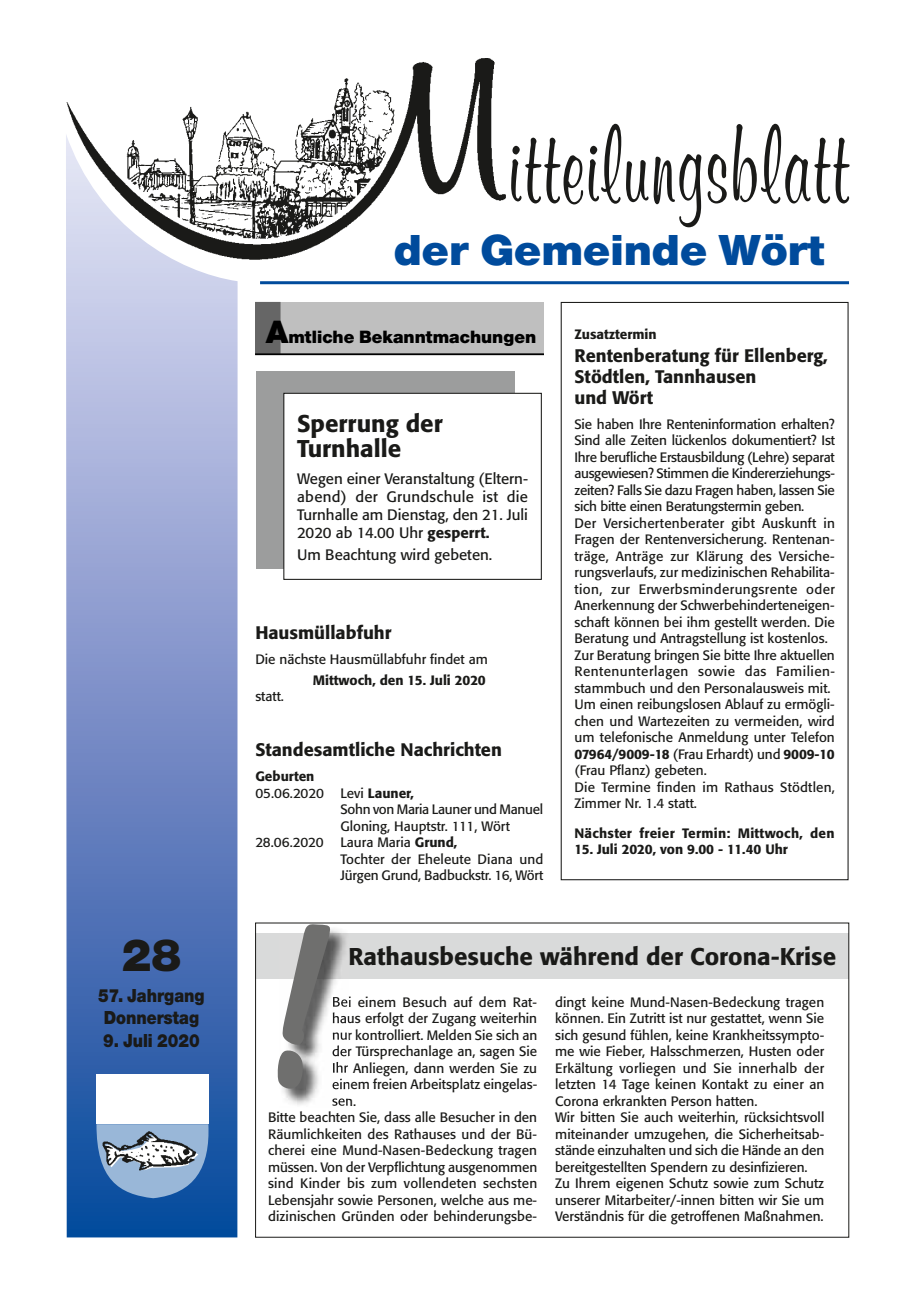
<style>
.page{position:relative;width:915px;height:1297px;background:#fff}
.page>*{position:absolute;margin:0;border:0;box-sizing:border-box;transform-origin:0 0}
.t1{font:120.3px "Murray Hill D";letter-spacing:.02em;color:#1a1a18;scale:.67 1}
.t2{font:900 48px "Nimbus Sans Novus T";color:#1a1a18}
.t3{font:900 45px "Nimbus Sans Novus T";color:#004b9c;scale:1.04 1}
.t4{font:500 24px/25.5px "Formata";color:#1a1a18}
.t5{font:900 19.5px/22.5px "Nimbus Sans Novus T";color:#1a1a18;scale:.88 1}
.t6{font:900 18.45px "Nimbus Sans Novus T";color:#000}
.t7{font:500 18px/21px "Formata";color:#1a1a18}
.t8{font:15px/18px "Formata";color:#1a1a18;text-align:justify}
.t9{font:13.5px/16.5px "Formata";color:#1a1a18}
.t10{font:500 13.5px "Formata";color:#1a1a18}
.t11{font:500 13.5px "Formata";letter-spacing:.02em;color:#1a1a18}
.t12{font:13.5px "Formata";letter-spacing:-.02em;color:#1a1a18}
.s1{font-size:33.45px}
.s2{font-weight:500}
</style>
<div class="page">
<svg style="left:66px;top:274px;width:171px;height:963px;background:#7c93c9"></svg>
<div style="left:255px;top:302px;width:289px;height:52px;background:#bfbfbf"></div>
<div style="left:255px;top:302px;width:25px;height:52px;background:#666"></div>
<hr style="left:255px;top:353px;width:289px;height:2px;background:#000">
<div style="left:256px;top:371px;width:259px;height:198px;background:#9c9d9d"></div>
<div style="left:284px;top:393px;width:257px;height:186px;background:#fff"></div>
<div style="left:283px;top:393px;width:258px;height:187px;border:1px solid #1a1a18"></div>
<div style="left:560px;top:302px;width:288px;height:578px;border:1px solid #1a1a18"></div>
<hr style="left:260px;top:281px;width:588px;height:3px;background:#004b9c">
<img style="left:66px;top:58px;width:440px;height:216px">
<img style="left:84px;top:1060px;width:135px;height:148px">
<div style="left:96px;top:1074px;width:112px;height:50px;background:#fff"></div>
<div style="left:255px;top:933px;width:593px;height:46px;background:#d9dada"></div>
<img style="left:283px;top:1090px;width:35px;height:15px">
<img style="left:332px;top:1098px;width:16px;height:8px">
<svg style="left:255px;top:922px;width:103px;height:168px"></svg>
<h2 class="t2" style="left:122px;top:926px;width:61px">28</h2>
<h3 class="t5" style="left:98px;top:983px;width:123px">57. Jahrgang<br>Donnerstag</h3>
<h3 class="t5" style="left:103px;top:1028px;width:111px">9. Juli 2020</h3>
<h1 class="t1" style="left:507px;top:91px;width:510px">itteilungsblatt</h1>
<h3 class="t3" style="left:393px;top:224px;width:416px">der Gemeinde Wört</h3>
<h3 class="t6" style="left:266px;top:326px;width:272px"><span class="s1">A</span>mtliche Bekanntmachungen</h3>
<h3 class="t4" style="left:297px;top:410px;width:147px">Sperrung der<br>Turnhalle</h3>
<p class="t8" style="left:297px;top:469px;width:232px">Wegen einer Veranstaltung (Eltern&shy;abend) der Grundschule ist die Turnhalle am Dienstag, den 21. Juli 2020 ab 14.00 Uhr <span class="s2">gesperrt.</span></p>
<p class="t8" style="left:297px;top:546px;width:197px">Um Beachtung wird gebeten.</p>
<h3 class="t7" style="left:255px;top:622px;width:138px">Hausmüllabfuhr</h3>
<p class="t9" style="left:255px;top:651px;width:234px">Die nächste Hausmüllabfuhr findet am</p>
<p class="t10" style="left:312px;top:672px;width:174px">Mittwoch, den 15. Juli 2020</p>
<p class="t9" style="left:255px;top:688px;width:30px">statt.</p>
<h3 class="t7" style="left:255px;top:739px;width:248px">Standesamtliche Nachrichten</h3>
<p class="t10" style="left:255px;top:768px;width:61px">Geburten</p>
<p class="t9" style="left:255px;top:785px;width:160px">05.06.2020 Levi <span class="s2">Launer,</span></p>
<p class="t12" style="left:340px;top:801px;width:204px">Sohn von Maria Launer und Manuel</p>
<p class="t9" style="left:340px;top:818px;width:171px">Gloning, Hauptstr. 111, Wört</p>
<p class="t9" style="left:255px;top:834px;width:203px">28.06.2020 Laura Maria <span class="s2">Grund,</span></p>
<p class="t9" style="left:340px;top:851px;width:204px">Tochter der Eheleute Diana und</p>
<p class="t9" style="left:340px;top:867px;width:204px">Jürgen Grund, Badbuckstr. 16, Wört</p>
<p class="t10" style="left:574px;top:326px;width:84px">Zusatztermin</p>
<h3 class="t7" style="left:574px;top:345px;width:255px">Rentenberatung für Ellenberg,<br>Stödtlen, Tannhausen<br>und Wört</h3>
<p class="t9" style="left:574px;top:416px;width:262px">Sie haben Ihre Renteninformation erhalten?<br>Sind alle Zeiten lückenlos dokumentiert? Ist Ihre berufliche Erstausbildung (Lehre) separat ausgewiesen? Stimmen die Kindererziehungs&shy;zeiten? Falls Sie dazu Fragen haben, lassen Sie sich bitte einen Beratungstermin geben.<br>Der Versichertenberater gibt Auskunft in Fragen der Rentenversicherung. Rentenan&shy;träge, Anträge zur Klärung des Versiche&shy;rungsverlaufs, zur medizinischen Rehabilita&shy;tion, zur Erwerbsminderungsrente oder Anerkennung der Schwerbehinderteneigen&shy;schaft können bei ihm gestellt werden. Die Beratung und Antragstellung ist kostenlos.<br>Zur Beratung bringen Sie bitte Ihre aktuellen Rentenunterlagen sowie das Familien&shy;stammbuch und den Personalausweis mit.<br>Um einen reibungslosen Ablauf zu ermögli&shy;chen und Wartezeiten zu vermeiden, wird um telefonische Anmeldung unter Telefon <span class="s2">07964/9009-18</span> (Frau Erhardt) und <span class="s2">9009-10 </span>(Frau Pflanz) gebeten.<br>Die Termine finden im Rathaus Stödtlen, Zimmer Nr. 1.4 statt.</p>
<p class="t11" style="left:574px;top:824px;width:261px">Nächster freier Termin: Mittwoch, den</p>
<p class="t10" style="left:574px;top:841px;width:215px">15. Juli 2020, von 9.00 - 11.40 Uhr</p>
<h3 class="t4" style="left:348px;top:944px;width:489px">Rathausbesuche während der Corona-Krise</h3>
<p class="t9" style="left:332px;top:993px;width:206px">Bei einem Besuch auf dem Rat-</p>
<p class="t9" style="left:332px;top:1010px;width:207px">haus erfolgt der Zugang weiterhin</p>
<p class="t9" style="left:332px;top:1026px;width:207px">nur kontrolliert. Melden Sie sich an</p>
<p class="t9" style="left:332px;top:1043px;width:207px">der Türsprechanlage an, sagen Sie</p>
<p class="t9" style="left:332px;top:1059px;width:206px">Ihr Anliegen, dann werden Sie zu</p>
<p class="t9" style="left:332px;top:1076px;width:207px">einem freien Arbeitsplatz eingelas-</p>
<p class="t9" style="left:332px;top:1092px;width:26px">sen.</p>
<p class="t9" style="left:268px;top:1109px;width:270px">Bitte beachten Sie, dass alle Besucher in den</p>
<p class="t9" style="left:268px;top:1125px;width:270px">Räumlichkeiten des Rathauses und der Bü-</p>
<p class="t9" style="left:268px;top:1142px;width:270px">cherei eine Mund-Nasen-Bedeckung tragen</p>
<p class="t9" style="left:268px;top:1158px;width:270px">müssen. Von der Verpflichtung ausgenommen</p>
<p class="t9" style="left:268px;top:1175px;width:270px">sind Kinder bis zum vollendeten sechsten</p>
<p class="t9" style="left:268px;top:1191px;width:270px">Lebensjahr sowie Personen, welche aus me-</p>
<p class="t9" style="left:268px;top:1208px;width:270px">dizinischen Gründen oder behinderungsbe-</p>
<p class="t9" style="left:555px;top:993px;width:270px">dingt keine Mund-Nasen-Bedeckung tragen können. Ein Zutritt ist nur gestattet, wenn Sie sich gesund fühlen, keine Krankheitssympto&shy;me wie Fieber, Halsschmerzen, Husten oder Erkältung vorliegen und Sie innerhalb der letzten 14 Tage keinen Kontakt zu einer an Corona erkrankten Person hatten.<br>Wir bitten Sie auch weiterhin, rücksichtsvoll miteinander umzugehen, die Sicherheitsab&shy;stände einzuhalten und sich die Hände an den bereitgestellten Spendern zu desinfizieren.<br>Zu Ihrem eigenen Schutz sowie zum Schutz unserer Mitarbeiter/-innen bitten wir Sie um Verständnis für die getroffenen Maßnahmen.</p>
</div>
